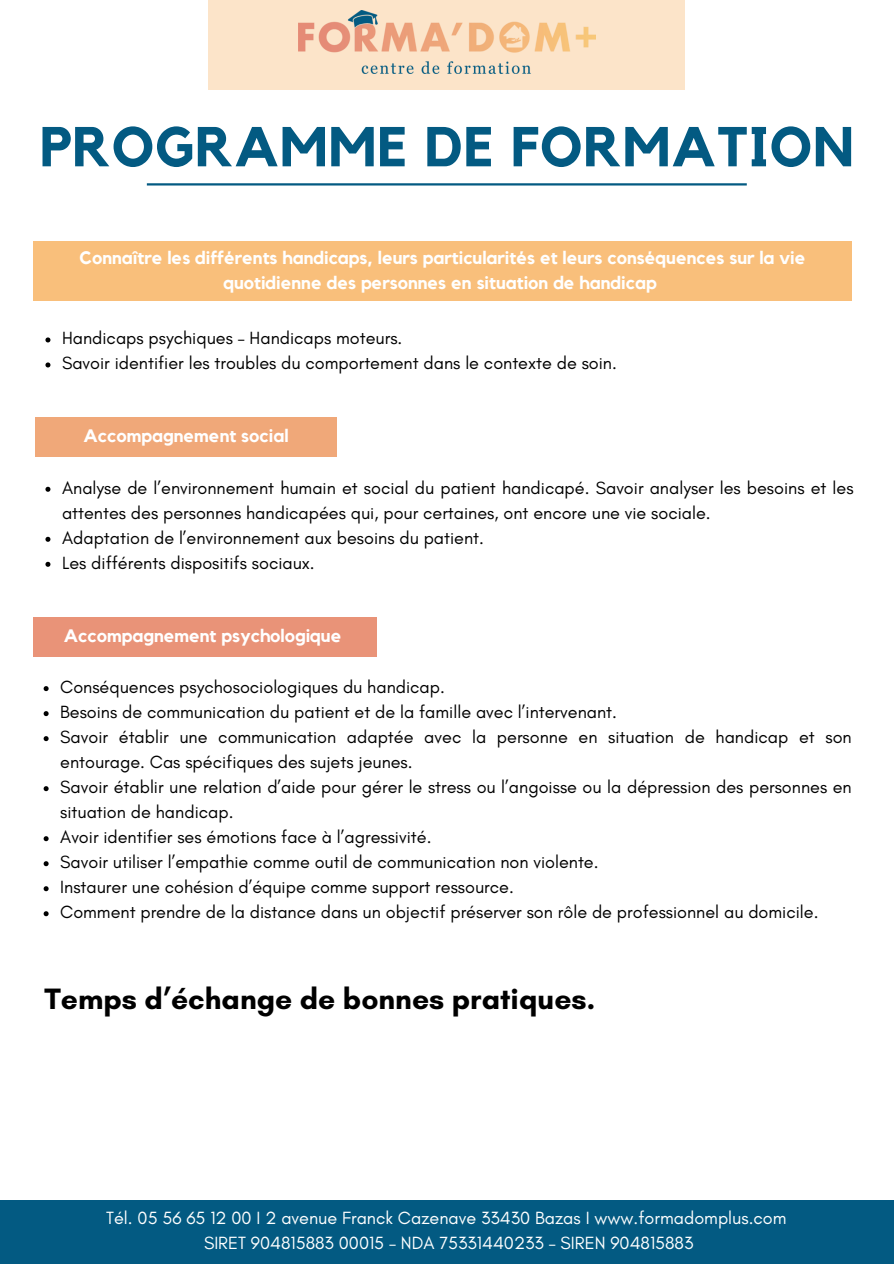
<style>
.page{position:relative;width:894px;height:1264px;background:#fff}
.page>*{position:absolute;margin:0;border:0;box-sizing:border-box;transform-origin:0 0}
.t1{font:700 55.5px "Kollektif";letter-spacing:.02em;color:#035a82}
.t2{font:700 30px "Glacial Indifference";color:#000}
.t3{font:18px/25px "Glacial Indifference";color:#000}
.t4{font:700 18px/24.8px "Kollektif";color:#fff;text-align:center}
.t5{font:18px/24.8px "Glacial Indifference";color:#fff;text-align:center}
</style>
<div class="page">
<div style="left:208px;top:0;width:477px;height:89px;background:#fce4c9"></div>
<img style="left:298px;top:11px;width:297px;height:63px">
<div style="left:0;top:1199px;width:893px;height:64px;background:#035a82"></div>
<hr style="left:147px;top:183px;width:599px;height:2px;background:#035a82">
<div style="left:33px;top:241px;width:818px;height:60px;background:#f9bf7b"></div>
<svg style="left:45px;top:337px;width:5px;height:5px"></svg>
<svg style="left:45px;top:362px;width:5px;height:5px"></svg>
<div style="left:35px;top:417px;width:302px;height:40px;background:#f0a879"></div>
<svg style="left:45px;top:487px;width:5px;height:5px"></svg>
<svg style="left:45px;top:537px;width:5px;height:5px"></svg>
<svg style="left:45px;top:562px;width:5px;height:5px"></svg>
<div style="left:33px;top:616px;width:344px;height:40px;background:#e99378"></div>
<svg style="left:44px;top:686px;width:5px;height:5px"></svg>
<svg style="left:44px;top:711px;width:5px;height:5px"></svg>
<svg style="left:44px;top:736px;width:5px;height:5px"></svg>
<svg style="left:44px;top:786px;width:5px;height:5px"></svg>
<svg style="left:44px;top:836px;width:5px;height:5px"></svg>
<svg style="left:44px;top:861px;width:5px;height:5px"></svg>
<svg style="left:44px;top:886px;width:5px;height:5px"></svg>
<svg style="left:44px;top:911px;width:5px;height:5px"></svg>
<h1 class="t1" style="left:40px;top:114px;width:815px">PROGRAMME DE FORMATION</h1>
<p class="t4" style="left:79px;top:245px;width:727px">Connaître les différents handicaps, leurs particularités et leurs conséquences sur la vie quotidienne des personnes en situation de handicap</p>
<p class="t3" style="left:62px;top:326px;width:556px">Handicaps psychiques – Handicaps moteurs.<br>Savoir identifier les troubles du comportement dans le contexte de soin.</p>
<p class="t4" style="left:83px;top:423px;width:206px">Accompagnement social</p>
<p class="t3" style="left:62px;top:475px;width:792px">Analyse de l’environnement humain et social du patient handicapé. Savoir analyser les besoins et les attentes des personnes handicapées qui, pour certaines, ont encore une vie sociale.<br>Adaptation de l’environnement aux besoins du patient.<br>Les différents dispositifs sociaux.</p>
<p class="t4" style="left:64px;top:622px;width:279px">Accompagnement psychologique</p>
<p class="t3" style="left:60px;top:675px;width:792px">Conséquences psychosociologiques du handicap.<br>Besoins de communication du patient et de la famille avec l’intervenant.<br>Savoir établir une communication adaptée avec la personne en situation de handicap et son entourage. Cas spécifiques des sujets jeunes.<br>Savoir établir une relation d’aide pour gérer le stress ou l’angoisse ou la dépression des personnes en situation de handicap.<br>Avoir identifier ses émotions face à l’agressivité.<br>Savoir utiliser l’empathie comme outil de communication non violente.<br>Instaurer une cohésion d’équipe comme support ressource.<br>Comment prendre de la distance dans un objectif préserver son rôle de professionnel au domicile.</p>
<h2 class="t2" style="left:44px;top:980px;width:552px">Temps d’échange de bonnes pratiques.</h2>
<p class="t5" style="left:106px;top:1205px;width:681px">Tél. 05 56 65 12 00 I 2 avenue Franck Cazenave 33430 Bazas I www.formadomplus.com<br>SIRET 904815883 00015 – NDA 75331440233 – SIREN 904815883</p>
</div>
